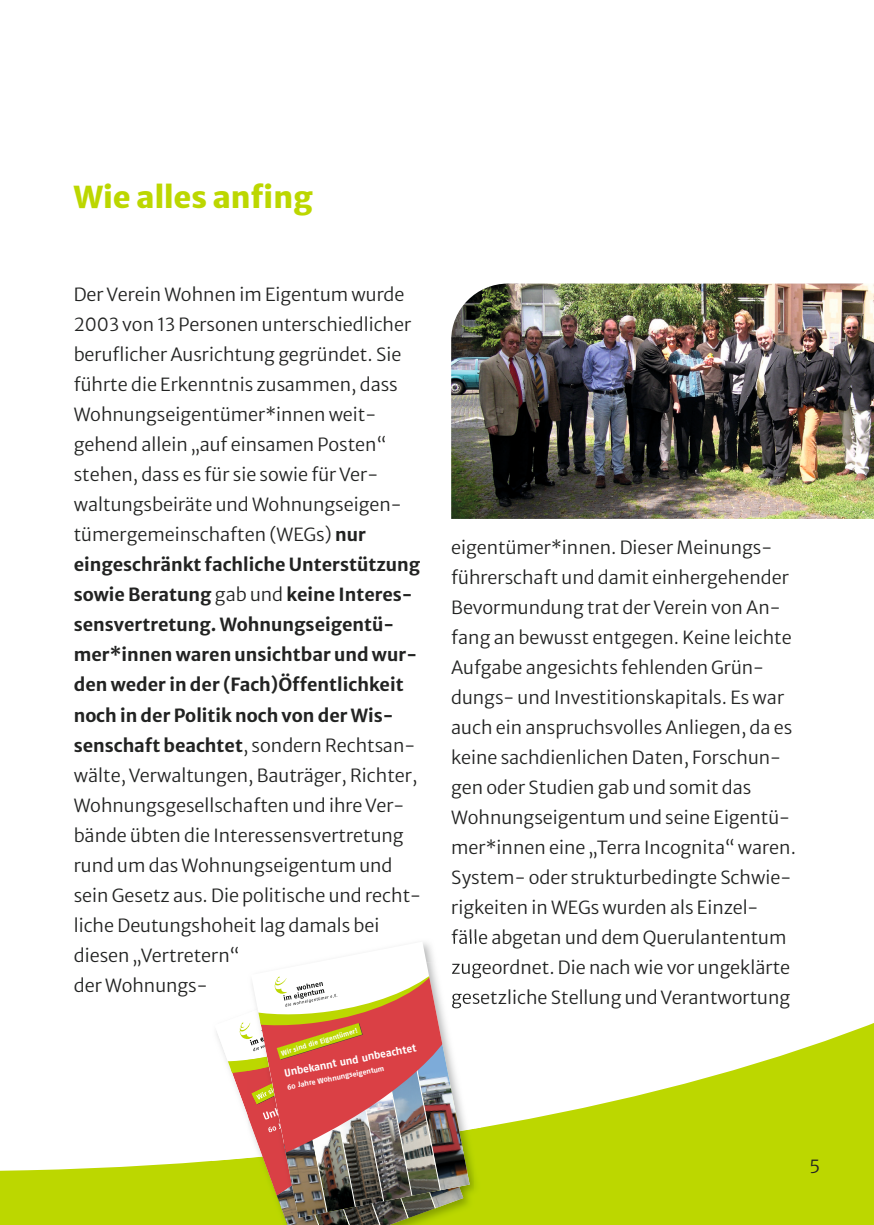
<style>
.page{position:relative;width:874px;height:1225px;background:#fff}
.page>*{position:absolute;margin:0;border:0;box-sizing:border-box;transform-origin:0 0}
.t1{font:800 30px "Merriweather Sans";color:#bcd700}
.t2{font:300 18px/30px "Merriweather Sans";color:#222322}
.t3{font:700 10.8px "Fago OT";color:#fff}
.t4{font:700 7.4px "Fago OT";color:#fff}
.t5{font:700 7px "Fago OT";color:#fff}
.s1{font-weight:700}
</style>
<div class="page">
<div style="left:0;top:0;width:873px;height:1225px;background:#bcd700"></div>
<div style="left:0;top:0;width:873px;height:1171px;background:#fff"></div>
<img style="left:212px;top:1161px;width:2px;height:10px">
<img style="left:212px;top:963px;width:36px;height:198px">
<svg style="left:214px;top:994px;width:17px;height:177px;background:#f9fbed"></svg>
<img style="left:451px;top:283px;width:422px;height:236px">
<img style="left:248px;top:938px;width:232px;height:257px">
<img style="left:451px;top:938px;width:29px;height:10px">
<img style="left:469px;top:959px;width:11px;height:19px">
<img style="left:469px;top:963px;width:5px;height:15px">
<img style="left:474px;top:989px;width:6px;height:19px">
<img style="left:469px;top:989px;width:5px;height:19px">
<div style="left:251px;top:941px;width:218px;height:31px;background:#fff"></div>
<img style="left:231px;top:975px;width:238px;height:250px">
<h1 class="t1" style="left:74px;top:171px;width:240px">Wie alles anfing</h1>
<p class="t2" style="left:74px;top:278px;width:348px">Der Verein Wohnen im Eigentum wurde 2003 von 13 Personen unterschiedlicher beruflicher Ausrichtung gegründet. Sie führte die Erkenntnis zusammen, dass Wohnungseigentümer*innen weit&shy;gehend allein „auf einsamen Posten“ stehen, dass es für sie sowie für Ver&shy;waltungsbeiräte und Wohnungseigen&shy;tümergemeinschaften (WEGs) <span class="s1">nur eingeschränkt fachliche Unterstützung sowie Beratung</span> gab und <span class="s1">keine Interes&shy;sensvertretung. Wohnungseigentü&shy;mer*innen waren unsichtbar und wur&shy;den weder in der (Fach)Öffentlichkeit noch in der Politik noch von der Wis&shy;senschaft beachtet</span>, sondern Rechtsan&shy;wälte, Verwaltungen, Bauträger, Richter, Wohnungsgesellschaften und ihre Ver&shy;bände übten die Interessensvertretung rund um das Wohnungseigentum und sein Gesetz aus. Die politische und recht&shy;liche Deutungshoheit lag damals bei diesen „Vertretern“<br>der Wohnungs-</p>
<p class="t5" style="left:280px;top:1049px;width:81px;rotate:-17deg">Wir sind die Eigentümer!</p>
<p class="t3" style="left:283px;top:1066px;width:135px;rotate:-11deg">Unbekannt und unbeachtet</p>
<p class="t4" style="left:286px;top:1082px;width:100px;rotate:-11deg">60 Jahre Wohnungseigentum</p>
<p class="t2" style="left:451px;top:530px;width:346px">eigentümer*innen. Dieser Meinungs&shy;führerschaft und damit einhergehender Bevormundung trat der Verein von An&shy;fang an bewusst entgegen. Keine leichte Aufgabe angesichts fehlenden Grün&shy;dungs- und Investitionskapitals. Es war auch ein anspruchsvolles Anliegen, da es keine sachdienlichen Daten, Forschun&shy;gen oder Studien gab und somit das Wohnungseigentum und seine Eigentü&shy;mer*innen eine „Terra Incognita“ waren.<br>System- oder strukturbedingte Schwie&shy;rigkeiten in WEGs wurden als Einzel&shy;fälle abgetan und dem Querulantentum zugeordnet. Die nach wie vor ungeklärte gesetzliche Stellung und Verantwortung</p>
<p class="t2" style="left:809px;top:1149px;width:12px">5</p>
</div>
